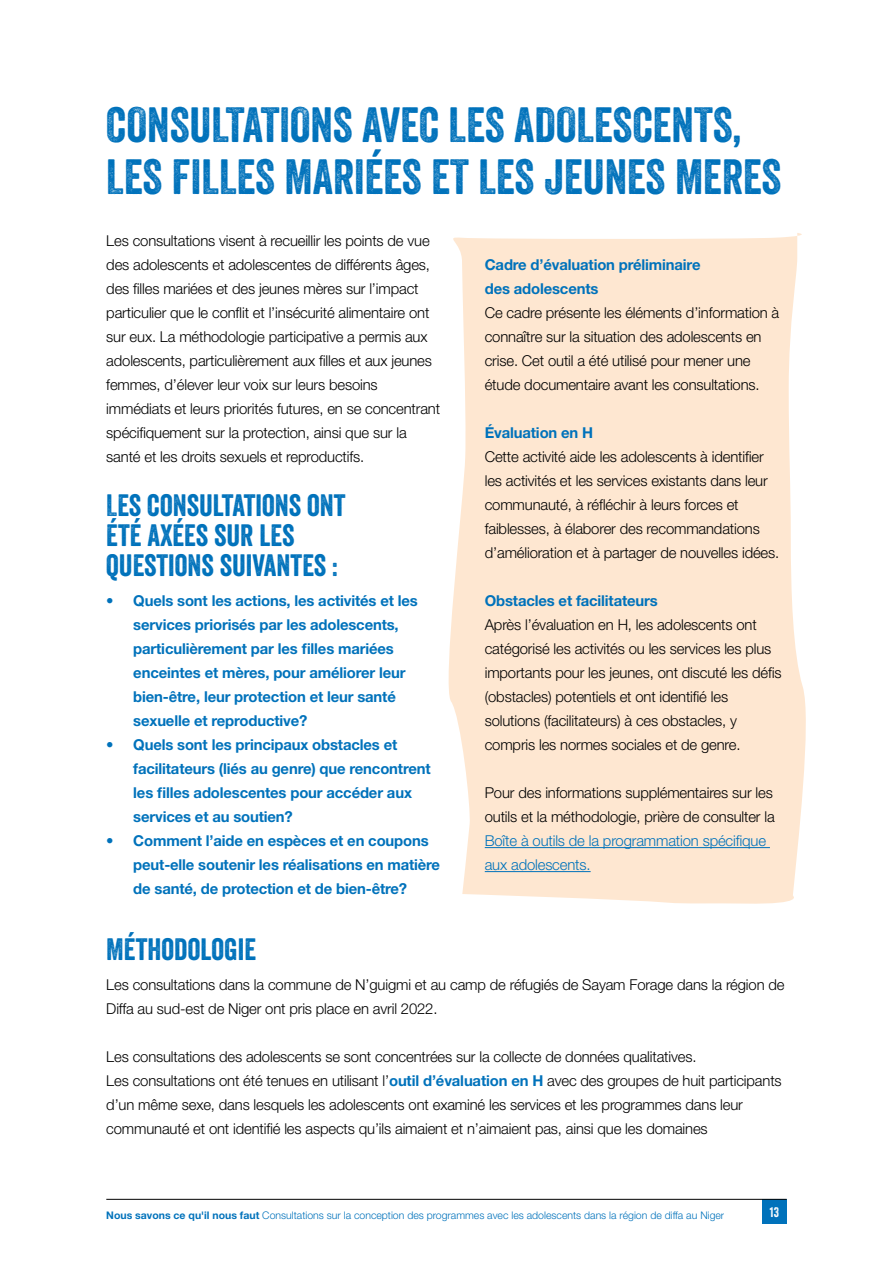
<style>
.page{position:relative;width:893px;height:1263px;background:#fff}
.page>*{position:absolute;margin:0;border:0;box-sizing:border-box;transform-origin:0 0}
.t1{font:48px/52.5px "Veneer";color:#0072bb}
.t2{font:30px/30px "Veneer";color:#0072bb}
.t3{font:300 15px/24px "Helvetica Neue LT Std";letter-spacing:-.01em;color:#000}
.t4{font:700 15px/24px "Helvetica Neue LT Std";letter-spacing:-.01em;color:#0072bb}
.t5{font:300 15px/24px "Helvetica Neue LT Std";letter-spacing:-.01em;color:#0072bb}
.t6{font:13.5px "Veneer";color:#fff}
.t7{font:300 10.5px "Helvetica Neue LT Std";color:#0072bb}
.s1{font-weight:700;color:#0072bb}
.s2{font-weight:700}
</style>
<div class="page">
<div style="left:762px;top:1199px;width:25px;height:25px;background:#0072bb"></div>
<hr style="left:106px;top:1199px;width:681px;height:1px;background:#000">
<svg style="left:448px;top:233px;width:358px;height:671px;background:#fee8d4"></svg>
<hr style="left:485px;top:847px;width:285px;height:1px;background:#0072bb">
<hr style="left:485px;top:871px;width:106px;height:1px;background:#0072bb">
<h1 class="t1" style="left:106px;top:98px;width:676px">CONSULTATIONS AVEC LES ADOLESCENTS,<br>LES FILLES MARIÉES ET LES JEUNES MERES</h1>
<p class="t3" style="left:106px;top:228px;width:335px">Les consultations visent à recueillir les points de vue des adolescents et adolescentes de différents âges, des filles mariées et des jeunes mères sur l’impact particulier que le conflit et l’insécurité alimentaire ont sur eux. La méthodologie participative a permis aux adolescents, particulièrement aux filles et aux jeunes femmes, d’élever leur voix sur leurs besoins immédiats et leurs priorités futures, en se concentrant spécifiquement sur la protection, ainsi que sur la santé et les droits sexuels et reproductifs.</p>
<h2 class="t2" style="left:106px;top:490px;width:241px">LES CONSULTATIONS ONT<br>ÉTÉ AXÉES SUR LES<br>QUESTIONS SUIVANTES :</h2>
<p class="t4" style="left:133px;top:588px;width:286px;text-indent:-27px">• Quels sont les actions, les activités et les services priorisés par les adolescents, particulièrement par les filles mariées enceintes et mères, pour améliorer leur bien-être, leur protection et leur santé sexuelle et reproductive?</p>
<p class="t4" style="left:133px;top:732px;width:299px;text-indent:-27px">• Quels sont les principaux obstacles et facilitateurs (liés au genre) que rencontrent les filles adolescentes pour accéder aux services et au soutien?</p>
<p class="t4" style="left:133px;top:828px;width:308px;text-indent:-27px">• Comment l’aide en espèces et en coupons peut-elle soutenir les réalisations en matière de santé, de protection et de bien-être?</p>
<h2 class="t2" style="left:106px;top:934px;width:151px">MÉTHODOLOGIE</h2>
<p class="t3" style="left:106px;top:972px;width:680px">Les consultations dans la commune de N’guigmi et au camp de réfugiés de Sayam Forage dans la région de<br>Diffa au sud-est de Niger ont pris place en avril 2022.</p>
<p class="t3" style="left:106px;top:1044px;width:677px">Les consultations des adolescents se sont concentrées sur la collecte de données qualitatives.<br>Les consultations ont été tenues en utilisant l’<span class="s1">outil d’évaluation en H</span> avec des groupes de huit participants d’un même sexe, dans lesquels les adolescents ont examiné les services et les programmes dans leur communauté et ont identifié les aspects qu’ils aimaient et n’aimaient pas, ainsi que les domaines</p>
<p class="t4" style="left:485px;top:252px;width:217px">Cadre d’évaluation préliminaire des adolescents</p>
<p class="t3" style="left:485px;top:300px;width:296px">Ce cadre présente les éléments d’information à connaître sur la situation des adolescents en crise. Cet outil a été utilisé pour mener une étude documentaire avant les consultations.</p>
<p class="t4" style="left:485px;top:420px;width:110px">Évaluation en H</p>
<p class="t3" style="left:485px;top:444px;width:296px">Cette activité aide les adolescents à identifier les activités et les services existants dans leur communauté, à réfléchir à leurs forces et faiblesses, à élaborer des recommandations d’amélioration et à partager de nouvelles idées.</p>
<p class="t4" style="left:485px;top:588px;width:175px">Obstacles et facilitateurs</p>
<p class="t3" style="left:485px;top:612px;width:298px">Après l’évaluation en H, les adolescents ont catégorisé les activités ou les services les plus importants pour les jeunes, ont discuté les défis (obstacles) potentiels et ont identifié les solutions (facilitateurs) à ces obstacles, y compris les normes sociales et de genre.</p>
<p class="t3" style="left:485px;top:780px;width:291px">Pour des informations supplémentaires sur les outils et la méthodologie, prière de consulter la</p>
<p class="t5" style="left:485px;top:828px;width:283px">Boîte à outils de la programmation spécifique aux adolescents.</p>
<p class="t7" style="left:106px;top:1209px;width:619px"><span class="s2">Nous savons ce qu'il nous faut</span> Consultations sur la conception des programmes avec les adolescents dans la région de diffa au Niger</p>
<p class="t6" style="left:770px;top:1204px;width:10px">13</p>
</div>
